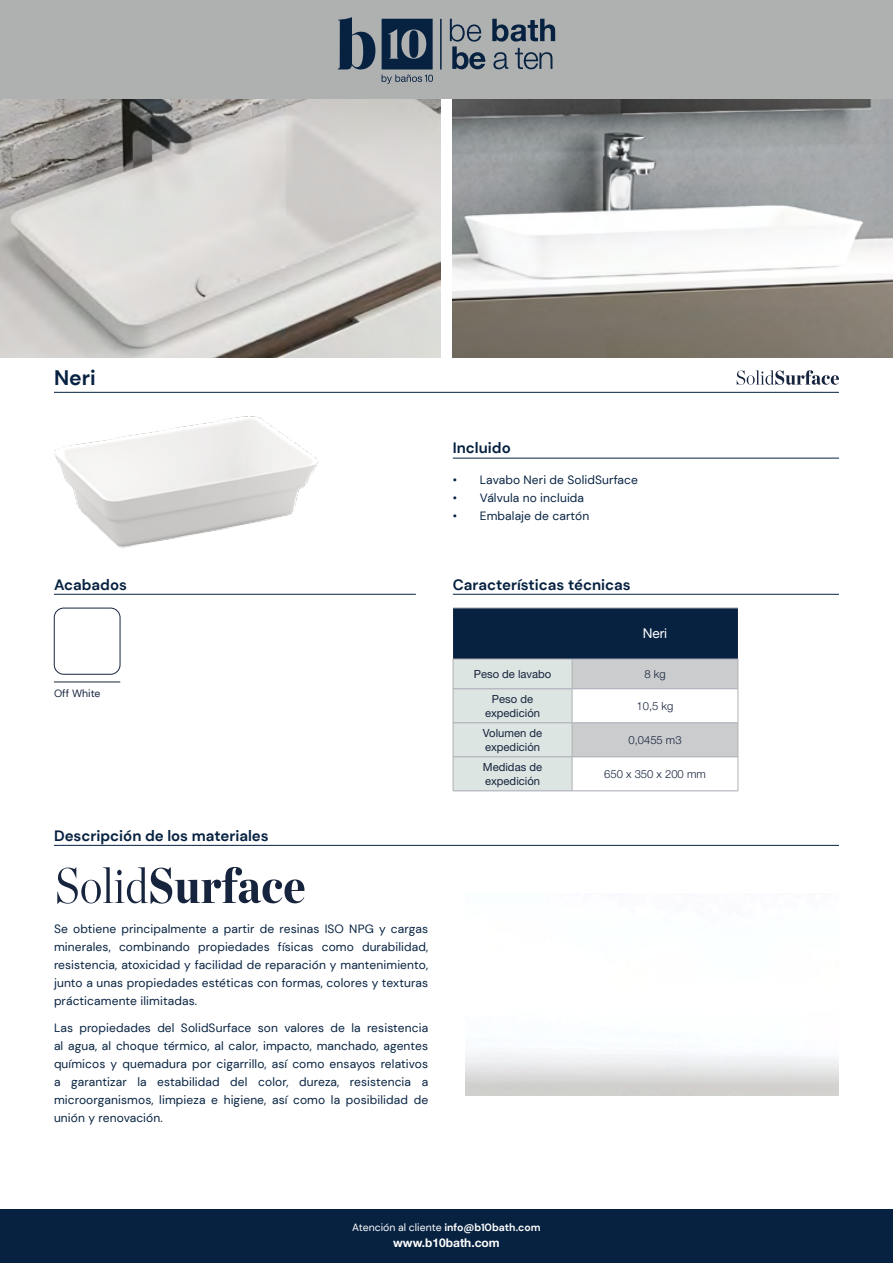
<style>
.page{position:relative;width:893px;height:1263px;background:#fff}
.page>*{position:absolute;margin:0;border:0;box-sizing:border-box;transform-origin:0 0}
.t1{font:700 21px "DM Sans";color:#072241}
.t2{font:700 15px "DM Sans";color:#072241}
.t3{font:13.5px "Helvetica Neue LT Std";color:#fff}
.t4{font:12px/18px "DM Sans";letter-spacing:.01em;color:#072241;text-align:justify}
.t5{font:700 12px "Helvetica Neue LT Std";color:#fff}
.t6{font:11.25px/13.5px "Helvetica Neue LT Std";color:#17243d}
.t7{font:300 11.25px "Helvetica Neue LT Std";color:#17243d}
.t8{font:10.5px "DM Sans";color:#fff}
.t9{font:10.5px "DM Sans";color:#17243d}
.s1{font-weight:700}
</style>
<div class="page">
<hr style="left:54px;top:392px;width:785px;height:1px;background:#072241">
<img style="left:0;top:99px;width:440px;height:258px">
<img style="left:453px;top:99px;width:440px;height:258px">
<img style="left:54px;top:416px;width:264px;height:132px">
<hr style="left:453px;top:458px;width:386px;height:1px;background:#072241">
<hr style="left:453px;top:594px;width:386px;height:1px;background:#072241">
<hr style="left:54px;top:594px;width:362px;height:1px;background:#072241">
<hr style="left:54px;top:682px;width:66px;height:1px;background:#17243d">
<img style="left:54px;top:608px;width:66px;height:66px">
<div style="left:54px;top:608px;width:66px;height:66px;border:1px solid #17243d;border-radius:9px"></div>
<hr style="left:54px;top:845px;width:785px;height:1px;background:#072241">
<svg style="left:57px;top:867px;width:248px;height:37px"></svg>
<svg style="left:737px;top:370px;width:102px;height:15px"></svg>
<svg style="left:453px;top:609px;width:285px;height:181px"></svg>
<hr style="left:453px;top:608px;width:119px;height:1px;background:#a9a7b5">
<hr style="left:572px;top:608px;width:166px;height:1px;background:#a9a7b5">
<hr style="left:453px;top:659px;width:119px;height:1px;background:#a9a7b5">
<hr style="left:572px;top:659px;width:166px;height:1px;background:#a9a7b5">
<hr style="left:453px;top:688px;width:119px;height:1px;background:#a9a7b5">
<hr style="left:572px;top:688px;width:166px;height:1px;background:#a9a7b5">
<hr style="left:453px;top:722px;width:119px;height:1px;background:#a9a7b5">
<hr style="left:572px;top:722px;width:166px;height:1px;background:#a9a7b5">
<hr style="left:453px;top:756px;width:119px;height:1px;background:#a9a7b5">
<hr style="left:572px;top:756px;width:166px;height:1px;background:#a9a7b5">
<hr style="left:453px;top:790px;width:119px;height:1px;background:#a9a7b5">
<hr style="left:572px;top:790px;width:166px;height:1px;background:#a9a7b5">
<hr style="left:453px;top:659px;width:1px;height:30px;background:#afb1b1">
<hr style="left:453px;top:689px;width:1px;height:34px;background:#afb1b1">
<hr style="left:453px;top:723px;width:1px;height:34px;background:#afb1b1">
<hr style="left:453px;top:757px;width:1px;height:34px;background:#afb1b1">
<hr style="left:572px;top:723px;width:1px;height:34px;background:#afb1b1">
<hr style="left:738px;top:723px;width:1px;height:34px;background:#afb1b1">
<hr style="left:572px;top:757px;width:1px;height:34px;background:#afb1b1">
<hr style="left:738px;top:757px;width:1px;height:34px;background:#afb1b1">
<hr style="left:572px;top:659px;width:1px;height:30px;background:#afb1b1">
<hr style="left:738px;top:659px;width:1px;height:30px;background:#afb1b1">
<hr style="left:572px;top:689px;width:1px;height:34px;background:#afb1b1">
<hr style="left:738px;top:689px;width:1px;height:34px;background:#afb1b1">
<div style="left:0;top:0;width:893px;height:99px;background:#afb1b1"></div>
<div style="left:0;top:1209px;width:893px;height:54px;background:#072241"></div>
<svg style="left:338px;top:17px;width:37px;height:53px"></svg>
<svg style="left:382px;top:19px;width:51px;height:50px"></svg>
<svg style="left:382px;top:75px;width:51px;height:9px"></svg>
<svg style="left:492px;top:19px;width:63px;height:23px"></svg>
<svg style="left:450px;top:19px;width:36px;height:50px"></svg>
<svg style="left:493px;top:52px;width:15px;height:17px"></svg>
<svg style="left:515px;top:48px;width:37px;height:21px"></svg>
<hr style="left:440px;top:19px;width:2px;height:51px;background:#072241">
<h1 class="t1" style="left:54px;top:364px;width:43px">Neri</h1>
<p class="t2" style="left:453px;top:439px;width:59px">Incluido</p>
<p class="t4" style="left:453px;top:470px;width:187px">• Lavabo Neri de SolidSurface</p>
<p class="t4" style="left:453px;top:488px;width:133px">• Válvula no incluida</p>
<p class="t4" style="left:453px;top:506px;width:138px">• Embalaje de cartón</p>
<p class="t2" style="left:54px;top:575px;width:75px">Acabados</p>
<p class="t2" style="left:453px;top:575px;width:179px">Características técnicas</p>
<p class="t3" style="left:643px;top:625px;width:26px">Neri</p>
<p class="t9" style="left:54px;top:686px;width:48px">Off White</p>
<p class="t2" style="left:54px;top:826px;width:216px">Descripción de los materiales</p>
<p class="t4" style="left:54px;top:920px;width:376px">Se obtiene principalmente a partir de resinas ISO NPG y cargas minerales, combinando propiedades físicas como durabilidad, resistencia, atoxicidad y facilidad de reparación y mantenimiento, junto a unas propiedades estéticas con formas, colores y texturas prácticamente ilimitadas.</p>
<p class="t4" style="left:54px;top:1019px;width:376px">Las propiedades del SolidSurface son valores de la resistencia al agua, al choque térmico, al calor, impacto, manchado, agentes químicos y quemadura por cigarrillo, así como ensayos relativos a garantizar la estabilidad del color, dureza, resistencia a microorganismos, limpieza e higiene, así como la posibilidad de unión y renovación.</p>
<p class="t6" style="left:474px;top:667px;width:79px">Peso de lavabo</p>
<p class="t7" style="left:644px;top:667px;width:23px">8 kg</p>
<p class="t6" style="left:485px;top:692px;width:57px;text-align:center">Peso de expedición</p>
<p class="t7" style="left:637px;top:699px;width:38px">10,5 kg</p>
<p class="t6" style="left:483px;top:726px;width:61px">Volumen de expedición</p>
<p class="t7" style="left:628px;top:733px;width:55px">0,0455 m3</p>
<p class="t6" style="left:483px;top:760px;width:61px">Medidas de expedición</p>
<p class="t7" style="left:604px;top:767px;width:103px">650 x 350 x 200 mm</p>
<p class="t8" style="left:352px;top:1220px;width:190px">Atención al cliente <span class="s1">info@b10bath.com</span></p>
<p class="t5" style="left:393px;top:1236px;width:108px">www.b10bath.com</p>
</div>
